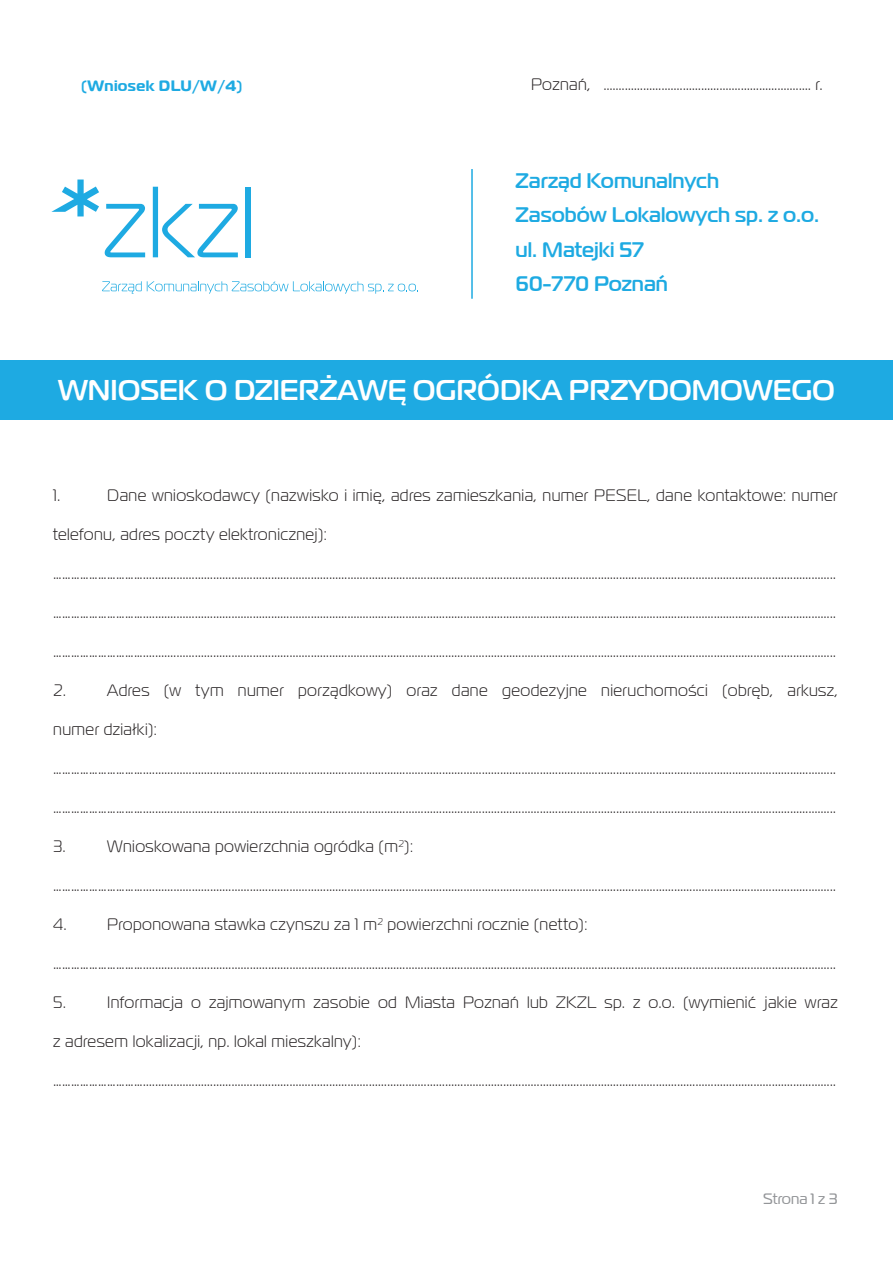
<style>
.page{position:relative;width:893px;height:1263px;background:#fff}
.page>*{position:absolute;margin:0;border:0;box-sizing:border-box;transform-origin:0 0}
.t1{font:500 28.5px "Magistral";color:#fff}
.t2{font:500 21px/34.5px "Magistral";color:#1eaae2}
.t3{font:300 16.5px "Magistral";letter-spacing:.025em;color:#231f20}
.t4{font:700 15px "Magistral";letter-spacing:.025em;color:#1eaae2}
.t5{font:15px "Magistral";color:#939598}
</style>
<div class="page">
<svg style="left:105px;top:204px;width:40px;height:53px"></svg>
<svg style="left:153px;top:187px;width:85px;height:70px"></svg>
<div style="left:246px;top:187px;width:5px;height:70px;background:#1eaae2"></div>
<svg style="left:51px;top:180px;width:48px;height:36px"></svg>
<svg style="left:102px;top:281px;width:192px;height:13px"></svg>
<svg style="left:300px;top:281px;width:118px;height:13px"></svg>
<hr style="left:471px;top:169px;width:2px;height:130px;background:#1eaae2">
<div style="left:0;top:360px;width:893px;height:60px;background:#1eaae2"></div>
<p class="t4" style="left:81px;top:76px;width:163px">(Wniosek DLU/W/4)</p>
<p class="t3" style="left:531px;top:74px;width:293px">Poznań, .................................................................... r.</p>
<p class="t2" style="left:516px;top:164px;width:305px">Zarząd Komunalnych<br>Zasobów Lokalowych sp. z o.o. ul. Matejki 57<br>60-770 Poznań</p>
<h1 class="t1" style="left:58px;top:373px;width:778px">WNIOSEK O DZIERŻAWĘ OGRÓDKA PRZYDOMOWEGO</h1>
<p class="t3" style="left:53px;top:485px;width:8px">1.</p>
<p class="t3" style="left:107px;top:485px;width:732px">Dane wnioskodawcy (nazwisko i imię, adres zamieszkania, numer PESEL, dane kontaktowe: numer</p>
<p class="t3" style="left:53px;top:524px;width:275px">telefonu, adres poczty elektronicznej):</p>
<p class="t3" style="left:53px;top:563px;width:784px">…………………………...................................................................................................................................................................................................................................</p>
<p class="t3" style="left:53px;top:602px;width:784px">…………………………...................................................................................................................................................................................................................................</p>
<p class="t3" style="left:53px;top:641px;width:784px">…………………………...................................................................................................................................................................................................................................</p>
<p class="t3" style="left:53px;top:680px;width:14px">2.</p>
<p class="t3" style="left:107px;top:680px;width:732px">Adres (w tym numer porządkowy) oraz dane geodezyjne nieruchomości (obręb, arkusz,</p>
<p class="t3" style="left:53px;top:719px;width:105px">numer działki):</p>
<p class="t3" style="left:53px;top:758px;width:784px">…………………………...................................................................................................................................................................................................................................</p>
<p class="t3" style="left:53px;top:797px;width:784px">…………………………...................................................................................................................................................................................................................................</p>
<p class="t3" style="left:53px;top:836px;width:14px">3.</p>
<p class="t3" style="left:107px;top:836px;width:307px">Wnioskowana powierzchnia ogródka (m<sup>2</sup>):</p>
<p class="t3" style="left:53px;top:875px;width:784px">…………………………...................................................................................................................................................................................................................................</p>
<p class="t3" style="left:53px;top:914px;width:15px">4.</p>
<p class="t3" style="left:107px;top:914px;width:482px">Proponowana stawka czynszu za 1 m<sup>2</sup> powierzchni rocznie (netto):</p>
<p class="t3" style="left:53px;top:953px;width:784px">…………………………...................................................................................................................................................................................................................................</p>
<p class="t3" style="left:53px;top:992px;width:14px">5.</p>
<p class="t3" style="left:107px;top:992px;width:732px">Informacja o zajmowanym zasobie od Miasta Poznań lub ZKZL sp. z o.o. (wymienić jakie wraz</p>
<p class="t3" style="left:53px;top:1031px;width:309px">z adresem lokalizacji, np. lokal mieszkalny):</p>
<p class="t3" style="left:53px;top:1070px;width:784px">…………………………...................................................................................................................................................................................................................................</p>
<p class="t5" style="left:763px;top:1189px;width:76px">Strona 1 z 3</p>
</div>
